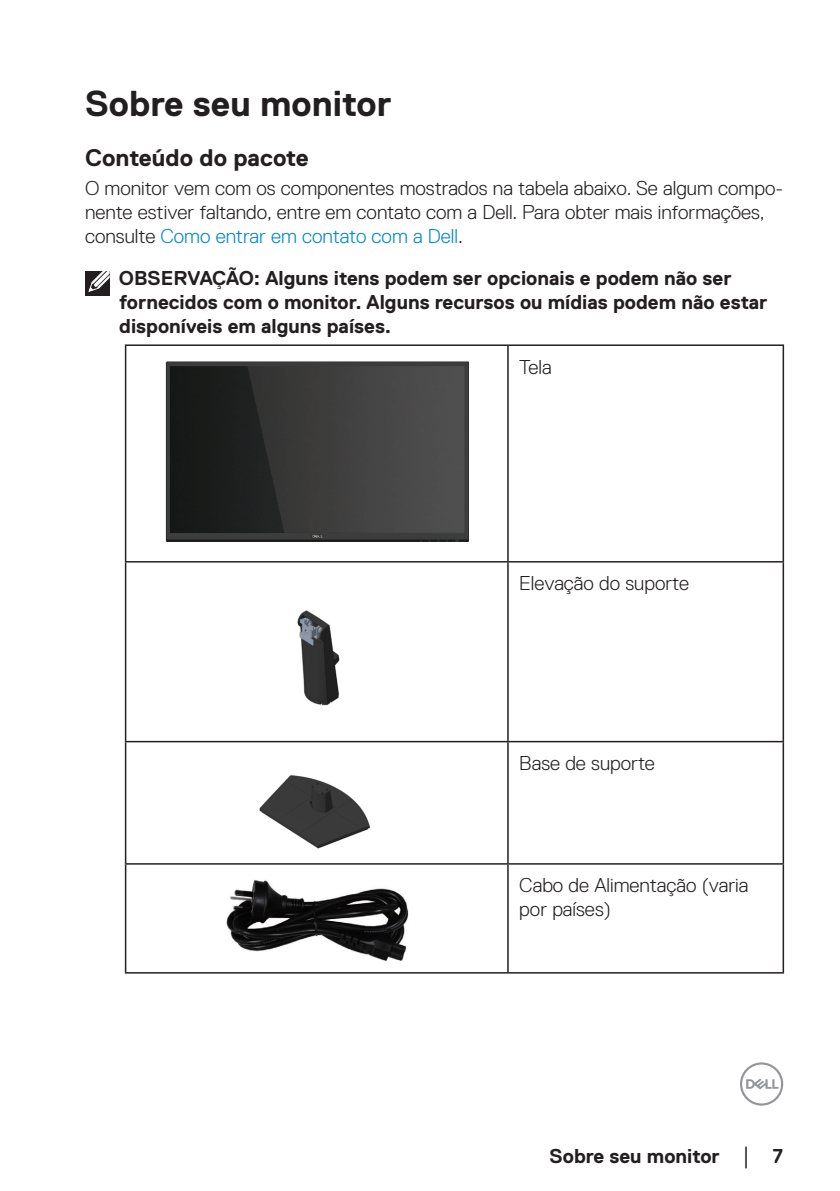
<style>
.page{position:relative;width:840px;height:1191px;background:#fff}
.page>*{position:absolute;margin:0;border:0;box-sizing:border-box;transform-origin:0 0}
.Head1{font:700 36px "Dell Replica";color:#231f20}
.Head2{font:700 24px "Dell Replica";color:#231f20}
.text{font:300 20px/24px "Dell Replica";color:#231f20}
.Note{font:700 20px/24px "Dell Replica";color:#231f20}
.s1{color:#0087cb}
.s2{font-family:"Times New Roman";font-weight:400;font-size:18px}
</style>
<div class="page">
<svg style="left:740px;top:1062px;width:42px;height:43px"></svg>
<hr style="left:125px;top:344px;width:382px;height:2px;background:#231f20">
<hr style="left:125px;top:346px;width:1px;height:215px;background:#231f20">
<hr style="left:507px;top:344px;width:276px;height:2px;background:#231f20">
<hr style="left:507px;top:346px;width:1px;height:215px;background:#231f20">
<hr style="left:782px;top:346px;width:1px;height:215px;background:#231f20">
<hr style="left:125px;top:561px;width:382px;height:1px;background:#231f20">
<hr style="left:125px;top:562px;width:1px;height:179px;background:#231f20">
<hr style="left:507px;top:561px;width:276px;height:1px;background:#231f20">
<hr style="left:507px;top:562px;width:1px;height:179px;background:#231f20">
<hr style="left:782px;top:562px;width:1px;height:179px;background:#231f20">
<hr style="left:125px;top:741px;width:382px;height:1px;background:#231f20">
<hr style="left:125px;top:742px;width:1px;height:121px;background:#231f20">
<hr style="left:507px;top:741px;width:276px;height:1px;background:#231f20">
<hr style="left:507px;top:742px;width:1px;height:121px;background:#231f20">
<hr style="left:782px;top:742px;width:1px;height:121px;background:#231f20">
<hr style="left:125px;top:863px;width:382px;height:1px;background:#231f20">
<hr style="left:125px;top:864px;width:1px;height:108px;background:#231f20">
<hr style="left:507px;top:863px;width:276px;height:1px;background:#231f20">
<hr style="left:507px;top:864px;width:1px;height:108px;background:#231f20">
<hr style="left:782px;top:864px;width:1px;height:108px;background:#231f20">
<hr style="left:125px;top:972px;width:382px;height:1px;background:#231f20">
<hr style="left:507px;top:972px;width:276px;height:1px;background:#231f20">
<img style="left:165px;top:361px;width:303px;height:180px">
<div style="left:170px;top:366px;width:77px;height:167px;background:#191b1a"></div>
<img style="left:247px;top:366px;width:217px;height:167px">
<img style="left:297px;top:610px;width:43px;height:96px">
<img style="left:259px;top:775px;width:111px;height:74px">
<img style="left:226px;top:880px;width:183px;height:81px">
<div style="left:85px;top:271px;width:24px;height:24px;background:#231f20"></div>
<svg style="left:88px;top:271px;width:22px;height:22px"></svg>
<p class="Head1" style="left:85px;top:83px;width:307px">Sobre seu monitor</p>
<p class="Head2" style="left:85px;top:145px;width:225px">Conteúdo do pacote</p>
<p class="text" style="left:85px;top:176px;width:699px">O monitor vem com os componentes mostrados na tabela abaixo. Se algum compo&shy;nente estiver faltando, entre em contato com a Dell. Para obter mais informações, consulte <span class="s1">Como entrar em contato com a Dell</span>.</p>
<p class="Note" style="left:119px;top:266px;width:649px">OBSERVAÇÃO: Alguns itens podem ser opcionais e podem não ser fornecidos com o monitor. Alguns recursos ou mídias podem não estar disponíveis em alguns países.</p>
<p class="text" style="left:519px;top:355px;width:34px">Tela</p>
<p class="text" style="left:519px;top:571px;width:171px">Elevação do suporte</p>
<p class="text" style="left:519px;top:751px;width:137px">Base de suporte</p>
<p class="text" style="left:519px;top:873px;width:230px">Cabo de Alimentação (varia por países)</p>
<p class="Note" style="left:549px;top:1143px;width:235px">Sobre seu monitor <span class="s2">│</span> 7</p>
</div>
